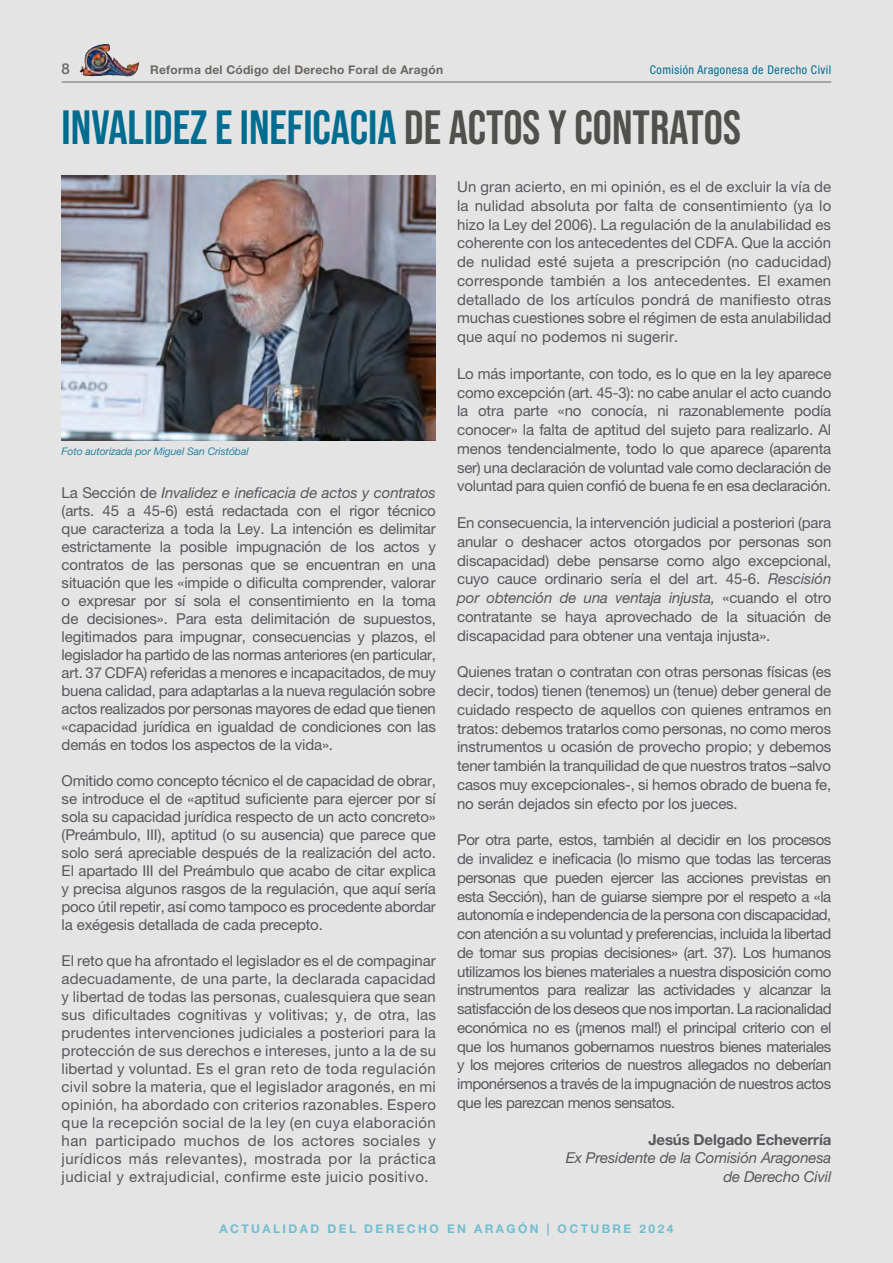
<style>
.page{position:relative;width:893px;height:1263px;background:#e4e4e5}
.page>*{position:absolute;margin:0;border:0;box-sizing:border-box;transform-origin:0 0}
.t1{font:700 48px "Bebas Neue Pro";color:#006c8f}
.t2{font:15px/18.8px "Helvetica Neue LT Pro";letter-spacing:-.01em;color:#58585a;text-align:justify}
.t3{font:italic 15px/18.8px "Helvetica Neue LT Pro";letter-spacing:-.01em;color:#58585a;text-align:right}
.t4{font:700 15px "Helvetica Neue LT Pro";letter-spacing:-.01em;color:#58585a}
.t5{font:500 15px "Helvetica Neue LT Pro";color:#696863}
.t6{font:700 12px "Helvetica Neue LT Pro";letter-spacing:.2em;color:#72bdce}
.t7{font:700 12px "Helvetica Neue LT Pro";letter-spacing:.02em;color:#696863}
.t8{font:condensed 12px "Helvetica Neue LT Pro";letter-spacing:.04em;color:#006c8f}
.t9{font:italic 10.5px "Helvetica Neue LT Pro";letter-spacing:-.01em;color:#2a83a2}
.s1{color:#50504d}
.s2{font-style:italic}
</style>
<div class="page">
<img style="left:80px;top:47px;width:59px;height:30px">
<hr style="left:62px;top:81px;width:769px;height:2px;background:#72776b">
<img style="left:62px;top:175px;width:374px;height:266px">
<p class="t5" style="left:62px;top:60px;width:10px">8</p>
<p class="t7" style="left:150px;top:63px;width:294px">Reforma del Código del Derecho Foral de Aragón</p>
<p class="t8" style="left:650px;top:63px;width:183px">Comisión Aragonesa de Derecho Civil</p>
<h1 class="t1" style="left:62px;top:100px;width:681px">INVALIDEZ E INEFICACIA <span class="s1">DE ACTOS Y CONTRATOS</span></h1>
<p class="t9" style="left:62px;top:445px;width:189px">Foto autorizada por Miguel San Cristóbal</p>
<p class="t2" style="left:62px;top:484px;width:376px;line-height:18px">La Sección de <span class="s2">Invalidez e ineficacia de actos y contratos </span>(arts. 45 a 45-6) está redactada con el rigor técnico que caracteriza a toda la Ley. La intención es delimitar estrictamente la posible impugnación de los actos y contratos de las personas que se encuentran en una situación que les «impide o dificulta comprender, valorar o expresar por sí sola el consentimiento en la toma de decisiones». Para esta delimitación de supuestos, legitimados para impugnar, consecuencias y plazos, el legislador ha partido de las normas anteriores (en particular, art. 37 CDFA) referidas a menores e incapacitados, de muy buena calidad, para adaptarlas a la nueva regulación sobre actos realizados por personas mayores de edad que tienen «capacidad jurídica en igualdad de condiciones con las demás en todos los aspectos de la vida».</p>
<p class="t2" style="left:62px;top:772px;width:376px;line-height:18px">Omitido como concepto técnico el de capacidad de obrar, se introduce el de «aptitud suficiente para ejercer por sí sola su capacidad jurídica respecto de un acto concreto» (Preámbulo, III), aptitud (o su ausencia) que parece que solo será apreciable después de la realización del acto.<br>El apartado III del Preámbulo que acabo de citar explica y precisa algunos rasgos de la regulación, que aquí sería poco útil repetir, así como tampoco es procedente abordar la exégesis detallada de cada precepto.</p>
<p class="t2" style="left:62px;top:952px;width:376px;line-height:18px">El reto que ha afrontado el legislador es el de compaginar adecuadamente, de una parte, la declarada capacidad y libertad de todas las personas, cualesquiera que sean sus dificultades cognitivas y volitivas; y, de otra, las prudentes intervenciones judiciales a posteriori para la protección de sus derechos e intereses, junto a la de su libertad y voluntad. Es el gran reto de toda regulación civil sobre la materia, que el legislador aragonés, en mi opinión, ha abordado con criterios razonables. Espero que la recepción social de la ley (en cuya elaboración han participado muchos de los actores sociales y jurídicos más relevantes), mostrada por la práctica judicial y extrajudicial, confirme este juicio positivo.</p>
<p class="t2" style="left:457px;top:177px;width:376px">Un gran acierto, en mi opinión, es el de excluir la vía de la nulidad absoluta por falta de consentimiento (ya lo hizo la Ley del 2006). La regulación de la anulabilidad es coherente con los antecedentes del CDFA. Que la acción de nulidad esté sujeta a prescripción (no caducidad) corresponde también a los antecedentes. El examen detallado de los artículos pondrá de manifiesto otras muchas cuestiones sobre el régimen de esta anulabilidad que aquí no podemos ni sugerir.</p>
<p class="t2" style="left:457px;top:364px;width:376px">Lo más importante, con todo, es lo que en la ley aparece como excepción (art. 45-3): no cabe anular el acto cuando la otra parte «no conocía, ni razonablemente podía conocer» la falta de aptitud del sujeto para realizarlo. Al menos tendencialmente, todo lo que aparece (aparenta ser) una declaración de voluntad vale como declaración de voluntad para quien confió de buena fe en esa declaración.</p>
<p class="t2" style="left:457px;top:513px;width:376px">En consecuencia, la intervención judicial a posteriori (para anular o deshacer actos otorgados por personas son discapacidad) debe pensarse como algo excepcional, cuyo cauce ordinario sería el del art. 45-6. <span class="s2">Rescisión por obtención de una ventaja injusta,</span> «cuando el otro contratante se haya aprovechado de la situación de discapacidad para obtener una ventaja injusta».</p>
<p class="t2" style="left:457px;top:662px;width:376px">Quienes tratan o contratan con otras personas físicas (es decir, todos) tienen (tenemos) un (tenue) deber general de cuidado respecto de aquellos con quienes entramos en tratos: debemos tratarlos como personas, no como meros instrumentos u ocasión de provecho propio; y debemos tener también la tranquilidad de que nuestros tratos –salvo casos muy excepcionales-, si hemos obrado de buena fe, no serán dejados sin efecto por los jueces.</p>
<p class="t2" style="left:457px;top:830px;width:376px">Por otra parte, estos, también al decidir en los procesos de invalidez e ineficacia (lo mismo que todas las terceras personas que pueden ejercer las acciones previstas en esta Sección), han de guiarse siempre por el respeto a «la autonomía e independencia de la persona con discapacidad, con atención a su voluntad y preferencias, incluida la libertad de tomar sus propias decisiones» (art. 37). Los humanos utilizamos los bienes materiales a nuestra disposición como instrumentos para realizar las actividades y alcanzar la satisfacción de los deseos que nos importan. La racionalidad económica no es (¡menos mal!) el principal criterio con el que los humanos gobernamos nuestros bienes materiales y los mejores criterios de nuestros allegados no deberían imponérsenos a través de la impugnación de nuestros actos que les parezcan menos sensatos.</p>
<p class="t4" style="left:648px;top:1130px;width:184px">Jesús Delgado Echeverría</p>
<p class="t3" style="left:566px;top:1148px;width:267px">Ex Presidente de la Comisión Aragonesa de Derecho Civil</p>
<p class="t6" style="left:220px;top:1221px;width:455px">ACTUALIDAD DEL DERECHO EN ARAGÓN | OCTUBRE 2024</p>
</div>
